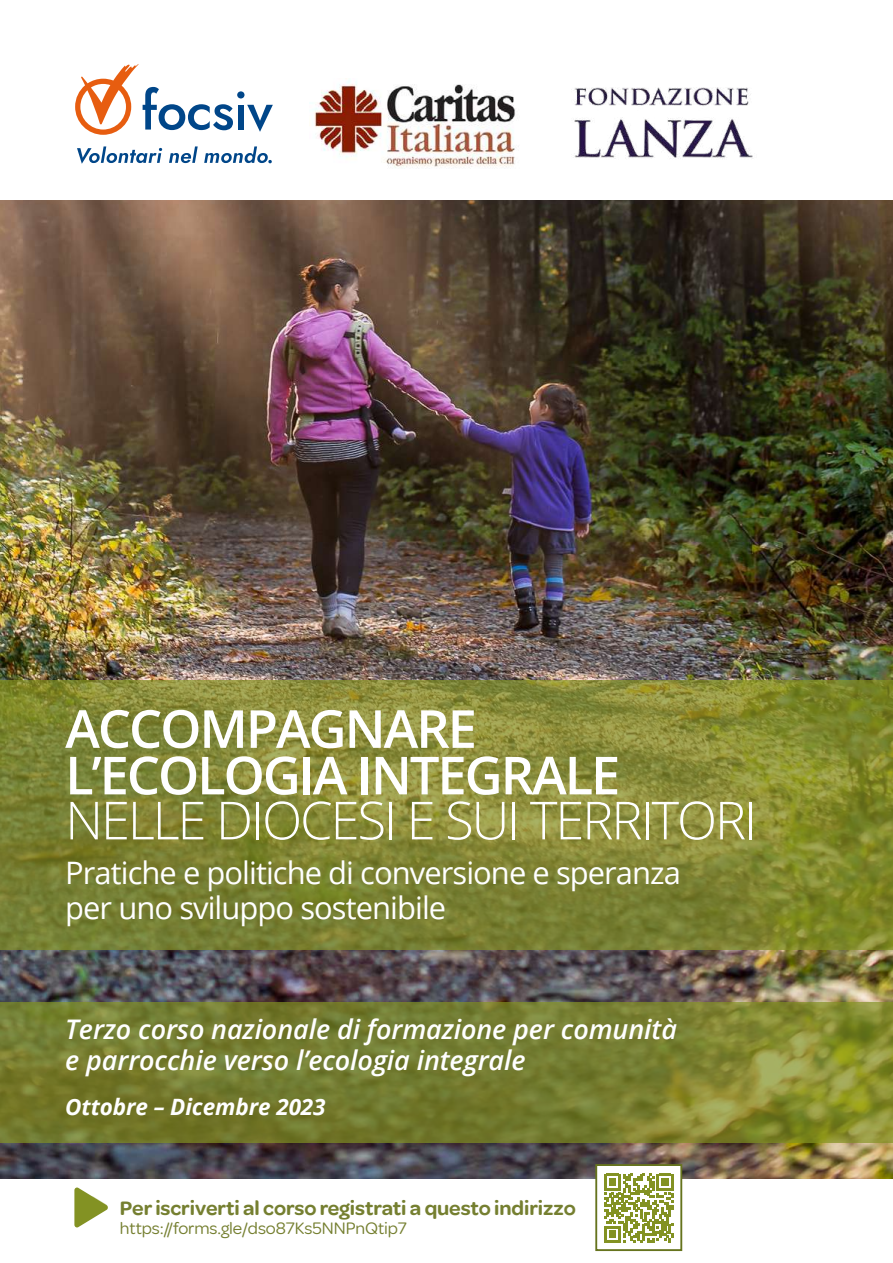
<style>
.page{position:relative;width:893px;height:1263px;background:#fff}
.page>*{position:absolute;margin:0;border:0;box-sizing:border-box;transform-origin:0 0}
.t1{font:600 52.5px/46.5px "Open Sans";letter-spacing:-.04em;color:#fff}
.t2{font:300 52.5px "Open Sans";letter-spacing:-.04em;color:#fff}
.t3{font:30.9px/34.5px "Open Sans";letter-spacing:-.03em;color:#fff}
.t4{font:italic 600 27px/31.5px "Open Sans";letter-spacing:-.005em;color:#fff}
.t5{font:italic 700 22.5px "Open Sans";letter-spacing:-.005em;color:#fff}
.t6{font:600 21px "Omnes";letter-spacing:-.005em;color:#757f30}
.t7{font:18px "Omnes";letter-spacing:-.005em;color:#757f30}
</style>
<div class="page">
<img style="left:0;top:200px;width:893px;height:979px">
<svg style="left:77px;top:146px;width:85px;height:18px"></svg>
<svg style="left:169px;top:146px;width:29px;height:17px"></svg>
<svg style="left:204px;top:146px;width:68px;height:17px"></svg>
<svg style="left:75px;top:64px;width:198px;height:71px"></svg>
<img style="left:574px;top:87px;width:179px;height:72px">
<img style="left:309px;top:80px;width:210px;height:88px">
<svg style="left:0;top:680px;width:893px;height:269px"></svg>
<svg style="left:0;top:1002px;width:893px;height:140px"></svg>
<svg style="left:74px;top:1187px;width:34px;height:41px"></svg>
<div style="left:595px;top:1164px;width:87px;height:87px;background:#fff;border:2px solid #66741e"></div>
<svg style="left:604px;top:1174px;width:69px;height:69px"></svg>
<h1 class="t1" style="left:65px;top:704px;width:557px">ACCOMPAGNARE<br>L’ECOLOGIA INTEGRALE</h1>
<h1 class="t2" style="left:65px;top:784px;width:694px">NELLE DIOCESI E SUI TERRITORI</h1>
<p class="t3" style="left:65px;top:855px;width:617px">Pratiche e politiche di conversione e speranza per uno sviluppo sostenibile</p>
<p class="t4" style="left:65px;top:1013px;width:613px">Terzo corso nazionale di formazione per comunità e parrocchie verso l’ecologia integrale</p>
<p class="t5" style="left:65px;top:1091px;width:262px">Ottobre – Dicembre 2023</p>
<p class="t6" style="left:120px;top:1193px;width:457px">Per iscriverti al corso registrati a questo indirizzo</p>
<p class="t7" style="left:120px;top:1216px;width:289px">https://forms.gle/dso87Ks5NNPnQtip7</p>
</div>
